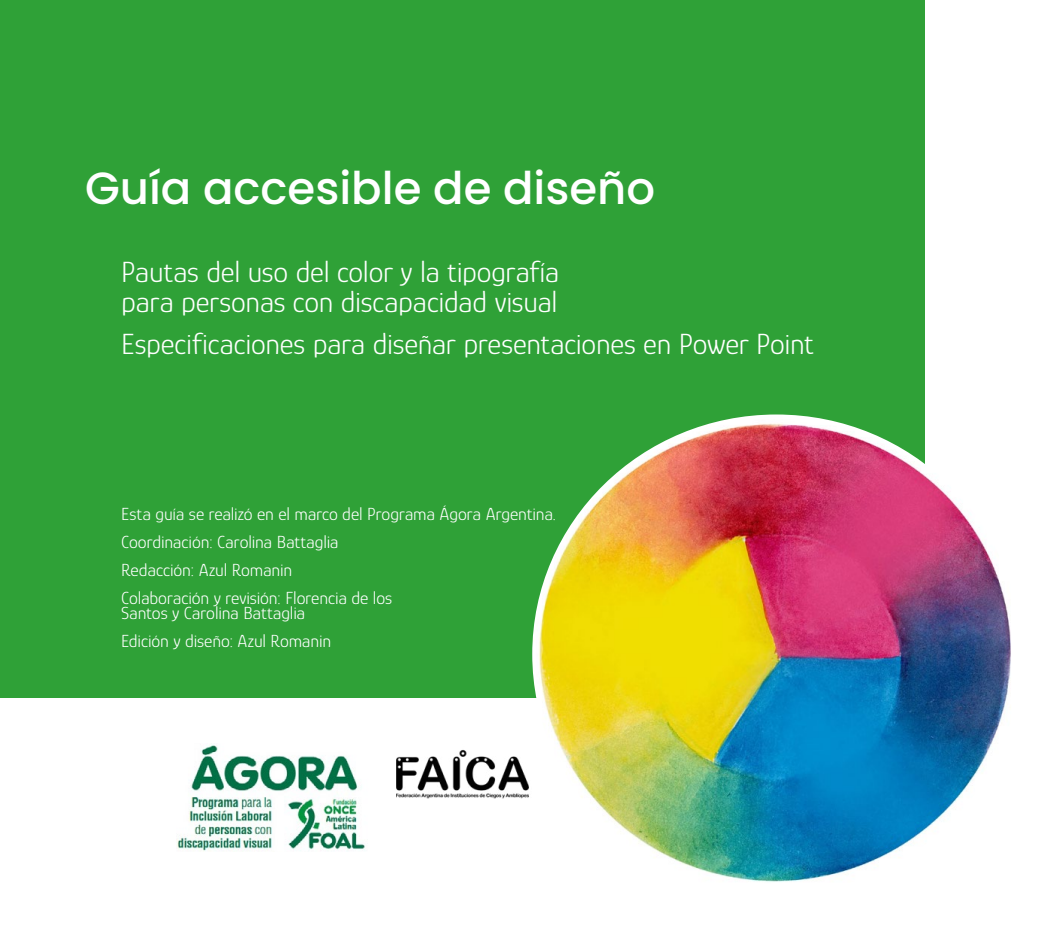
<style>
.page{position:relative;width:1063px;height:936px;background:#fff}
.page>*{position:absolute;margin:0;border:0;box-sizing:border-box;transform-origin:0 0}
.Título_H1{font:500 45px "Poppins";color:#fff}
.t1{font:300 30px/30px "Glory";letter-spacing:-.01em;color:#fff}
.t2{font:300 18px/15px "Glory";letter-spacing:-.005em;color:#fff}
</style>
<div class="page">
<div style="left:0;top:0;width:925px;height:697px;background:#2fa137"></div>
<img style="left:532px;top:414px;width:479px;height:468px">
<img style="left:177px;top:743px;width:188px;height:108px">
<img style="left:397px;top:750px;width:132px;height:49px">
<p class="Título_H1" style="left:85px;top:162px;width:572px">Guía accesible de diseño</p>
<p class="t1" style="left:121px;top:256px;width:440px">Pautas del uso del color y la tipografía para personas con discapacidad visual</p>
<p class="t1" style="left:121px;top:328px;width:694px">Especificaciones para diseñar presentaciones en Power Point</p>
<p class="t2" style="left:121px;top:506px;width:436px">Esta guía se realizó en el marco del Programa Ágora Argentina.</p>
<p class="t2" style="left:121px;top:534px;width:219px">Coordinación: Carolina Battaglia</p>
<p class="t2" style="left:121px;top:562px;width:173px">Redacción: Azul Romanin</p>
<p class="t2" style="left:121px;top:589px;width:273px">Colaboración y revisión: Florencia de los<br>Santos y Carolina Battaglia</p>
<p class="t2" style="left:121px;top:632px;width:212px">Edición y diseño: Azul Romanin</p>
</div>
